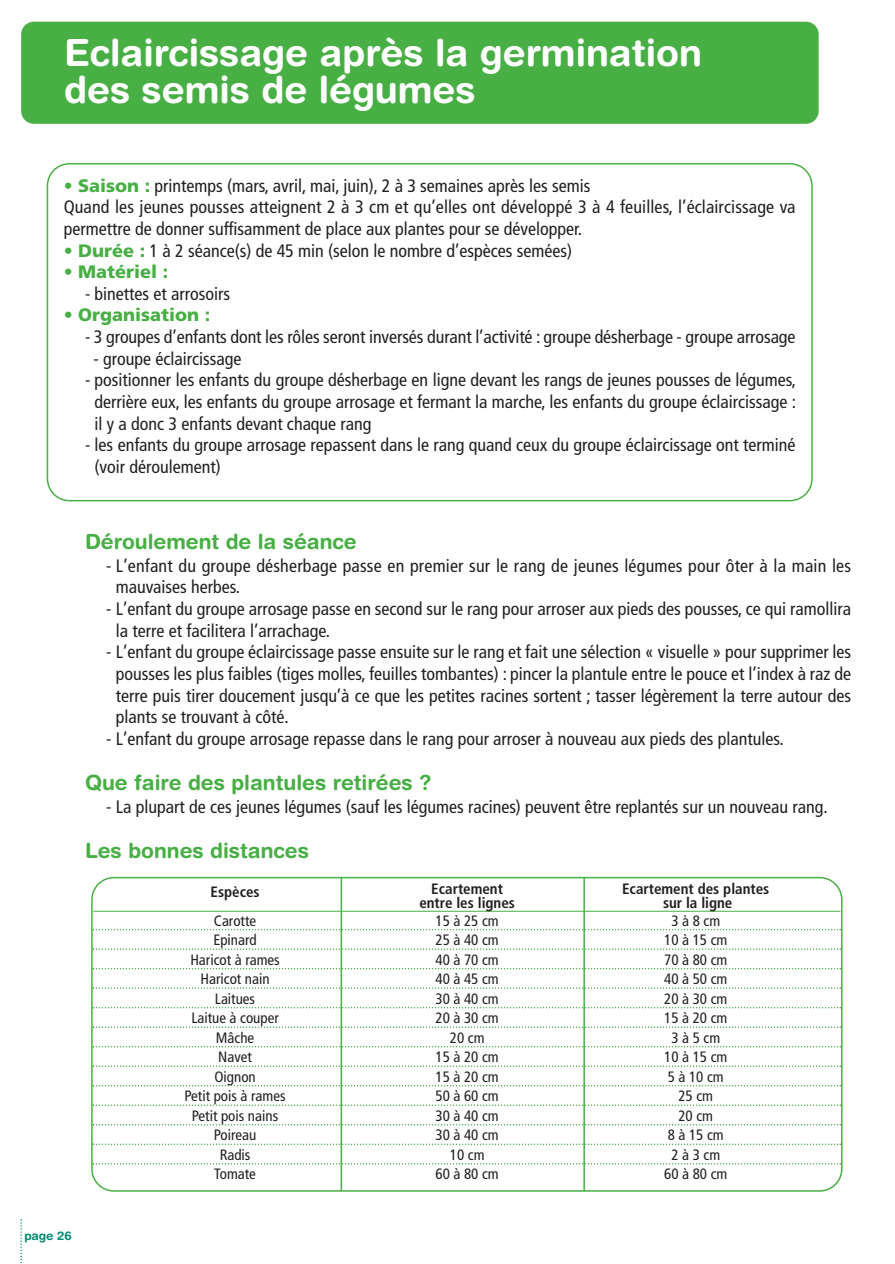
<style>
.page{position:relative;width:895px;height:1264px;background:#fff}
.page>*{position:absolute;margin:0;border:0;box-sizing:border-box;transform-origin:0 0}
.t1{font:700 37.5px/37.5px "Helvetica Rounded";color:#fff}
.t2{font:700 21px "Helvetica Rounded";color:#48af44}
.t3{font:condensed 18px/21.6px "Frutiger";color:#231f20}
.t4{font:900 18px "Frutiger";color:#48af44}
.t5{font:condensed 15px "Frutiger";color:#231f20}
.t6{font:700 condensed 15px "Frutiger";color:#231f20}
.t7{font:700 12px "Helvetica Rounded";color:#008a6f}
.s1{font-weight:900;font-stretch:normal;color:#48af44}
</style>
<div class="page">
<svg style="left:20px;top:1219px;width:2px;height:44px"></svg>
<div style="left:21px;top:22px;width:797px;height:102px;background:#48af44;border-radius:13px"></div>
<svg style="left:47px;top:163px;width:765px;height:338px"></svg>
<svg style="left:91px;top:876px;width:751px;height:315px"></svg>
<hr style="left:93px;top:910px;width:747px;height:1px;background:#48af44">
<svg style="left:93px;top:928px;width:747px;height:2px"></svg>
<svg style="left:93px;top:948px;width:747px;height:1px"></svg>
<svg style="left:93px;top:967px;width:747px;height:2px"></svg>
<svg style="left:93px;top:987px;width:747px;height:1px"></svg>
<svg style="left:93px;top:1006px;width:747px;height:2px"></svg>
<svg style="left:93px;top:1026px;width:747px;height:1px"></svg>
<svg style="left:93px;top:1045px;width:747px;height:2px"></svg>
<svg style="left:93px;top:1065px;width:747px;height:1px"></svg>
<svg style="left:93px;top:1084px;width:747px;height:2px"></svg>
<svg style="left:93px;top:1104px;width:747px;height:1px"></svg>
<svg style="left:93px;top:1123px;width:747px;height:2px"></svg>
<svg style="left:93px;top:1143px;width:747px;height:1px"></svg>
<svg style="left:93px;top:1162px;width:747px;height:2px"></svg>
<hr style="left:340px;top:877px;width:2px;height:313px;background:#48af44">
<hr style="left:583px;top:877px;width:1px;height:313px;background:#48af44">
<h1 class="t1" style="left:64px;top:33px;width:639px">Eclaircissage après la germination des semis de légumes</h1>
<p class="t3" style="left:64px;top:175px;width:733px"><span class="s1">• Saison :</span> printemps (mars, avril, mai, juin), 2 à 3 semaines après les semis<br>Quand les jeunes pousses atteignent 2 à 3 cm et qu’elles ont développé 3 à 4 feuilles, l’éclaircissage va permettre de donner suffisamment de place aux plantes pour se développer.</p>
<p class="t3" style="left:64px;top:240px;width:509px"><span class="s1">• Durée :</span> 1 à 2 séance(s) de 45 min (selon le nombre d’espèces semées)</p>
<p class="t4" style="left:64px;top:261px;width:106px">• Matériel :</p>
<p class="t3" style="left:85px;top:283px;width:147px">- binettes et arrosoirs</p>
<p class="t4" style="left:64px;top:304px;width:148px">• Organisation :</p>
<p class="t3" style="left:85px;top:326px;width:711px">- 3 groupes d’enfants dont les rôles seront inversés durant l’activité : groupe désherbage - groupe arrosage</p>
<p class="t3" style="left:94px;top:348px;width:149px">- groupe éclaircissage</p>
<p class="t3" style="left:94px;top:369px;width:703px;text-align:justify;text-indent:-9px">- positionner les enfants du groupe désherbage en ligne devant les rangs de jeunes pousses de légumes, derrière eux, les enfants du groupe arrosage et fermant la marche, les enfants du groupe éclaircissage : il y a donc 3 enfants devant chaque rang</p>
<p class="t3" style="left:94px;top:434px;width:702px;text-indent:-9px">- les enfants du groupe arrosage repassent dans le rang quand ceux du groupe éclaircissage ont terminé (voir déroulement)</p>
<p class="t2" style="left:85px;top:528px;width:273px">Déroulement de la séance</p>
<p class="t3" style="left:116px;top:555px;width:736px;text-indent:-9px">- L’enfant du groupe désherbage passe en premier sur le rang de jeunes légumes pour ôter à la main les mauvaises herbes.</p>
<p class="t3" style="left:116px;top:598px;width:736px;text-indent:-9px">- L’enfant du groupe arrosage passe en second sur le rang pour arroser aux pieds des pousses, ce qui ramollira la terre et facilitera l’arrachage.</p>
<p class="t3" style="left:116px;top:641px;width:736px;text-align:justify;text-indent:-9px">- L’enfant du groupe éclaircissage passe ensuite sur le rang et fait une sélection « visuelle » pour supprimer les pousses les plus faibles (tiges molles, feuilles tombantes) : pincer la plantule entre le pouce et l’index à raz de terre puis tirer doucement jusqu’à ce que les petites racines sortent ; tasser légèrement la terre autour des plants se trouvant à côté.</p>
<p class="t3" style="left:106px;top:727px;width:678px">- L’enfant du groupe arrosage repasse dans le rang pour arroser à nouveau aux pieds des plantules.</p>
<p class="t2" style="left:85px;top:769px;width:348px">Que faire des plantules retirées ?</p>
<p class="t3" style="left:106px;top:796px;width:722px">- La plupart de ces jeunes légumes (sauf les légumes racines) peuvent être replantés sur un nouveau rang.</p>
<p class="t2" style="left:85px;top:838px;width:225px">Les bonnes distances</p>
<p class="t6" style="left:210px;top:882px;width:51px">Espèces</p>
<p class="t6" style="left:431px;top:879px;width:73px">Ecartement</p>
<p class="t6" style="left:622px;top:879px;width:149px">Ecartement des plantes</p>
<p class="t6" style="left:419px;top:893px;width:97px">entre les lignes</p>
<p class="t6" style="left:662px;top:893px;width:71px">sur la ligne</p>
<p class="t5" style="left:214px;top:911px;width:44px">Carotte</p>
<p class="t5" style="left:435px;top:911px;width:65px">15 à 25 cm</p>
<p class="t5" style="left:671px;top:911px;width:50px">3à8cm</p>
<p class="t5" style="left:213px;top:931px;width:45px">Epinard</p>
<p class="t5" style="left:435px;top:931px;width:65px">25 à 40 cm</p>
<p class="t5" style="left:664px;top:931px;width:65px">10 à 15 cm</p>
<p class="t5" style="left:190px;top:950px;width:91px">Haricot à rames</p>
<p class="t5" style="left:435px;top:950px;width:65px">40 à 70 cm</p>
<p class="t5" style="left:664px;top:950px;width:65px">70 à 80 cm</p>
<p class="t5" style="left:200px;top:970px;width:71px">Haricot nain</p>
<p class="t5" style="left:435px;top:970px;width:65px">40 à 45 cm</p>
<p class="t5" style="left:664px;top:970px;width:65px">40 à 50 cm</p>
<p class="t5" style="left:215px;top:989px;width:42px">Laitues</p>
<p class="t5" style="left:435px;top:989px;width:65px">30 à 40 cm</p>
<p class="t5" style="left:664px;top:989px;width:65px">20 à 30 cm</p>
<p class="t5" style="left:191px;top:1009px;width:89px">Laitue à couper</p>
<p class="t5" style="left:435px;top:1009px;width:65px">20 à 30 cm</p>
<p class="t5" style="left:664px;top:1009px;width:65px">15 à 20 cm</p>
<p class="t5" style="left:216px;top:1028px;width:40px">Mâche</p>
<p class="t5" style="left:449px;top:1028px;width:36px">20 cm</p>
<p class="t5" style="left:671px;top:1028px;width:50px">3à5cm</p>
<p class="t5" style="left:218px;top:1048px;width:35px">Navet</p>
<p class="t5" style="left:435px;top:1048px;width:65px">15 à 20 cm</p>
<p class="t5" style="left:664px;top:1048px;width:65px">10 à 15 cm</p>
<p class="t5" style="left:214px;top:1067px;width:43px">Oignon</p>
<p class="t5" style="left:435px;top:1067px;width:65px">15 à 20 cm</p>
<p class="t5" style="left:667px;top:1067px;width:57px">5à10cm</p>
<p class="t5" style="left:184px;top:1087px;width:102px">Petit pois à rames</p>
<p class="t5" style="left:435px;top:1087px;width:65px">50 à 60 cm</p>
<p class="t5" style="left:678px;top:1087px;width:36px">25 cm</p>
<p class="t5" style="left:192px;top:1106px;width:88px">Petit pois nains</p>
<p class="t5" style="left:435px;top:1106px;width:65px">30 à 40 cm</p>
<p class="t5" style="left:678px;top:1106px;width:36px">20 cm</p>
<p class="t5" style="left:214px;top:1126px;width:44px">Poireau</p>
<p class="t5" style="left:435px;top:1126px;width:65px">30 à 40 cm</p>
<p class="t5" style="left:667px;top:1126px;width:57px">8à15cm</p>
<p class="t5" style="left:219px;top:1145px;width:32px">Radis</p>
<p class="t5" style="left:449px;top:1145px;width:36px">10 cm</p>
<p class="t5" style="left:671px;top:1145px;width:50px">2à3cm</p>
<p class="t5" style="left:214px;top:1165px;width:43px">Tomate</p>
<p class="t5" style="left:435px;top:1165px;width:65px">60 à 80 cm</p>
<p class="t5" style="left:664px;top:1165px;width:65px">60 à 80 cm</p>
<p class="t7" style="left:24px;top:1228px;width:49px">page 26</p>
</div>
